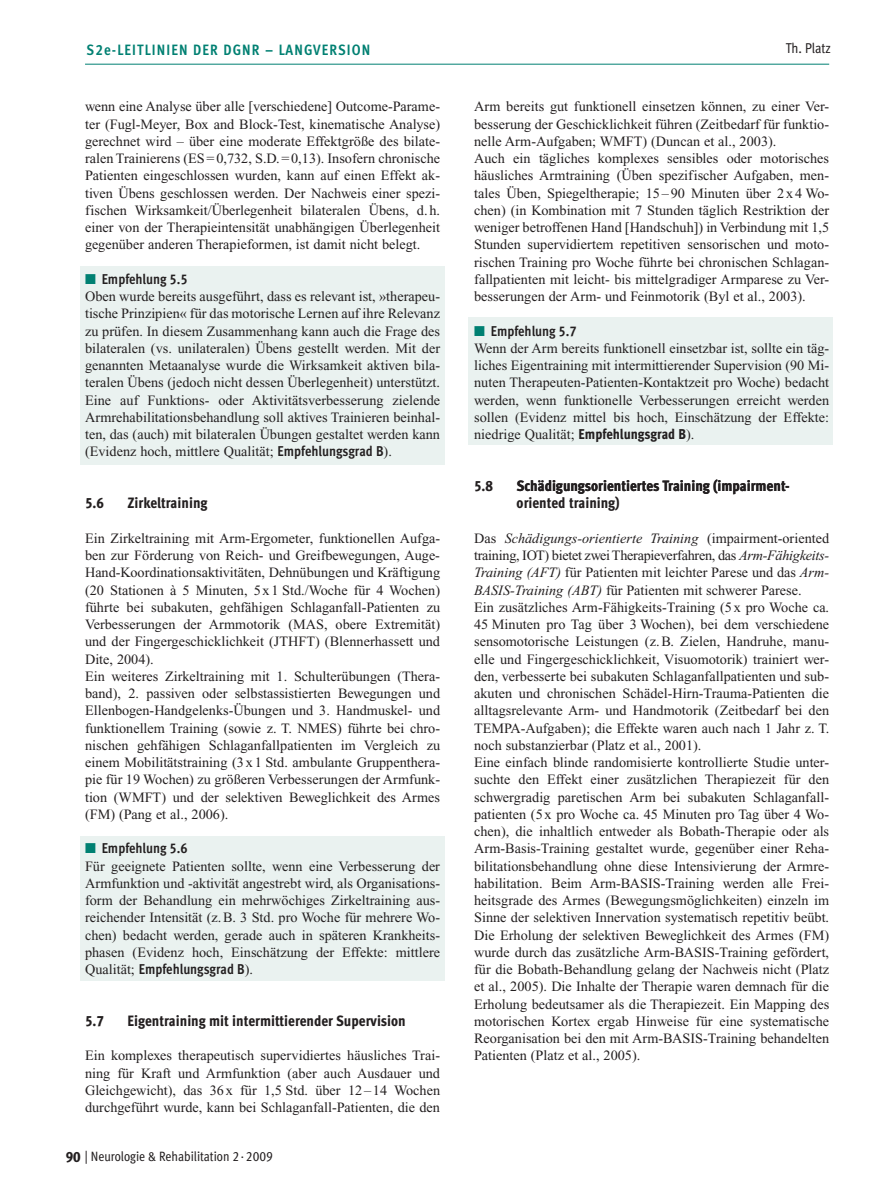
<style>
.page{position:relative;width:893px;height:1191px;background:#fff}
.page>*{position:absolute;margin:0;border:0;box-sizing:border-box;transform-origin:0 0}
.t1{font:15px/17.2px "Meta Cond Extra Bold LF";color:#231f20}
.t2{font:700 15px "Meta Cond";letter-spacing:.075em;color:#008072}
.t3{font:14.25px/17.2px "Times New Roman";color:#231f20;text-align:justify}
.t4{font:700 14.25px "Meta Cond";color:#231f20}
.t5{font:14.25px "Meta Cond Bold LF";color:#231f20}
.t6{font:14.25px "Meta Cond Book LF";letter-spacing:-.005em;color:#231f20}
.t7{font:13.5px "Meta Cond Book LF";color:#231f20}
.s1{font-family:"Meta Cond Bold LF";font-weight:400}
.s2{color:#008072}
.s3{font-family:"Meta Cond Bold LF"}
.s4{font-family:"Times New Roman"}
.s5{font-family:"Meta Cond Extra Bold LF";font-size:15px}
.s6{font-family:"Meta Cond Extra Bold LF"}
.s7{font-style:italic}
</style>
<div class="page">
<hr style="left:85px;top:64px;width:744px;height:1px;background:#008072">
<div style="left:468px;top:318px;width:365px;height:127px;background:#eaf2f0"></div>
<div style="left:80px;top:836px;width:365px;height:145px;background:#eaf2f0"></div>
<div style="left:80px;top:267px;width:365px;height:198px;background:#eaf2f0"></div>
<p class="t2" style="left:87px;top:41px;width:285px">S<span class="s1">2e</span>-LEITLINIEN DER DGNR – LANGVERSION</p>
<p class="t6" style="left:786px;top:40px;width:47px">Th. Platz</p>
<p class="t3" style="left:85px;top:98px;width:357px">wenn eine Analyse über alle [verschiedene] Outcome-Parame&shy;ter (Fugl-Meyer, Box and Block-Test, kinematische Analyse) gerechnet wird – über eine moderate Effektgröße des bilate&shy;ralen Trainierens (ES=0,732, S.D.=0,13). Insofern chronische Patienten eingeschlossen wurden, kann auf einen Effekt ak&shy;tiven Übens geschlossen werden. Der Nachweis einer spezi&shy;fischen Wirksamkeit/Überlegenheit bilateralen Übens, d.h. einer von der Therapieintensität unabhängigen Überlegenheit gegenüber anderen Therapieformen, ist damit nicht belegt.</p>
<p class="t4" style="left:85px;top:270px;width:104px"><span class="s2">■</span> EMPFEHLUNG <span class="s1">5.5</span></p>
<p class="t3" style="left:85px;top:288px;width:357px">Oben wurde bereits ausgeführt, dass es relevant ist, »therapeu&shy;tische Prinzipien« für das motorische Lernen auf ihre Relevanz zu prüfen. In diesem Zusammenhang kann auch die Frage des bilateralen (vs. unilateralen) Übens gestellt werden. Mit der genannten Metaanalyse wurde die Wirksamkeit aktiven bila&shy;teralen Übens (jedoch nicht dessen Überlegenheit) unterstützt.<br>Eine auf Funktions- oder Aktivitätsverbesserung zielende Armrehabilitationsbehandlung soll aktives Trainieren beinhal&shy;ten, das (auch) mit bilateralen Übungen gestaltet werden kann (Evidenz hoch, mittlere Qualität; <span class="s3">Empfehlungsgrad B</span>).</p>
<p class="t1" style="left:85px;top:494px;width:20px">5.6</p>
<p class="t1" style="left:128px;top:494px;width:81px">Zirkeltraining</p>
<p class="t3" style="left:85px;top:529px;width:357px;text-align:left">Ein Zirkeltraining mit Arm-Ergometer, funktionellen Aufga&shy;ben zur Förderung von Reich- und Greifbewegungen, Auge-Hand-Koordinationsaktivitäten, Dehnübungen und Kräftigung (20 Stationen à 5 Minuten, 5x1 Std./Woche für 4 Wochen) führte bei subakuten, gehfähigen Schlaganfall-Patienten zu Verbesserungen der Armmotorik (MAS, obere Extremität) und der Fingergeschicklichkeit (JTHFT) (Blennerhassett und Dite, 2004).<br>Ein weiteres Zirkeltraining mit 1. Schulterübungen (Thera&shy;band), 2. passiven oder selbstassistierten Bewegungen und Ellenbogen-Handgelenks-Übungen und 3. Handmuskel- und funktionellem Training (sowie z. T. NMES) führte bei chro&shy;nischen gehfähigen Schlaganfallpatienten im Vergleich zu einem Mobilitätstraining (3 x1 Std. ambulante Gruppenthera&shy;pie für 19 Wochen) zu größeren Verbesserungen der Armfunk&shy;tion (WMFT) und der selektiven Beweglichkeit des Armes (FM) (Pang et al., 2006).</p>
<p class="t4" style="left:85px;top:840px;width:104px"><span class="s2">■</span> EMPFEHLUNG <span class="s1">5.6</span></p>
<p class="t3" style="left:85px;top:857px;width:357px">Für geeignete Patienten sollte, wenn eine Verbesserung der Armfunktion und -aktivität angestrebt wird, als Organisations&shy;form der Behandlung ein mehrwöchiges Zirkeltraining aus&shy;reichender Intensität (z.B. 3 Std. pro Woche für mehrere Wo&shy;chen) bedacht werden, gerade auch in späteren Krankheits&shy;phasen (Evidenz hoch, Einschätzung der Effekte: mittlere</p>
<p class="t5" style="left:85px;top:960px;width:170px"><span class="s4">Qualität;</span> Empfehlungsgrad B<span class="s4">).</span></p>
<p class="t1" style="left:85px;top:1012px;width:322px">5.7 Eigentraining mit intermittierender Supervision</p>
<p class="t3" style="left:85px;top:1047px;width:357px">Ein komplexes therapeutisch supervidiertes häusliches Trai&shy;ning für Kraft und Armfunktion (aber auch Ausdauer und Gleichgewicht), das 36x für 1,5 Std. über 12–14 Wochen durchgeführt wurde, kann bei Schlaganfall-Patienten, die den</p>
<p class="t7" style="left:66px;top:1148px;width:209px"><span class="s5">90</span> | Neurologie &amp; Rehabilitation 2 · 2009</p>
<p class="t3" style="left:474px;top:98px;width:357px;text-align:left">Arm bereits gut funktionell einsetzen können, zu einer Ver&shy;besserung der Geschicklichkeit führen (Zeitbedarf für funktio&shy;nelle Arm-Aufgaben; WMFT) (Duncan et al., 2003).<br>Auch ein tägliches komplexes sensibles oder motorisches häusliches Armtraining (Üben spezifischer Aufgaben, men&shy;tales Üben, Spiegeltherapie; 15– 90 Minuten über 2x4 Wo&shy;chen) (in Kombination mit 7 Stunden täglich Restriktion der weniger betroffenen Hand [Handschuh]) in Verbindung mit 1,5<br>Stunden supervidiertem repetitiven sensorischen und moto&shy;rischen Training pro Woche führte bei chronischen Schlagan&shy;fallpatienten mit leicht- bis mittelgradiger Armparese zu Ver&shy;besserungen der Arm- und Feinmotorik (Byl et al., 2003).</p>
<p class="t4" style="left:474px;top:322px;width:104px"><span class="s2">■</span> EMPFEHLUNG <span class="s1">5.7</span></p>
<p class="t3" style="left:474px;top:339px;width:357px">Wenn der Arm bereits funktionell einsetzbar ist, sollte ein täg&shy;liches Eigentraining mit intermittierender Supervision (90 Mi&shy;nuten Therapeuten-Patienten-Kontaktzeit pro Woche) bedacht werden, wenn funktionelle Verbesserungen erreicht werden sollen (Evidenz mittel bis hoch, Einschätzung der Effekte: niedrige Qualität; <span class="s6">Empfehlungsgrad B</span>).</p>
<p class="t1" style="left:474px;top:477px;width:20px">5.8</p>
<p class="t1" style="left:517px;top:477px;width:275px">Schädigungsorientiertes Training (impairment&shy;oriented training)</p>
<p class="t3" style="left:474px;top:529px;width:357px;text-align:left">Das <span class="s7">Schädigungs-orientierte Training</span> (impairment-oriented training, IOT) bietet zweiTherapieverfahren, das <span class="s7">Arm-Fähigkeits-Training (AFT)</span> für Patienten mit leichter Parese und das <span class="s7">Arm-BASIS-Training (ABT)</span> für Patienten mit schwerer Parese.<br>Ein zusätzliches Arm-Fähigkeits-Training (5 x pro Woche ca.<br>45 Minuten pro Tag über 3 Wochen), bei dem verschiedene sensomotorische Leistungen (z.B. Zielen, Handruhe, manu&shy;elle und Fingergeschicklichkeit, Visuomotorik) trainiert wer&shy;den, verbesserte bei subakuten Schlaganfallpatienten und sub&shy;akuten und chronischen Schädel-Hirn-Trauma-Patienten die alltagsrelevante Arm- und Handmotorik (Zeitbedarf bei den TEMPA-Aufgaben); die Effekte waren auch nach 1 Jahr z. T. noch substanzierbar (Platz et al., 2001).<br>Eine einfach blinde randomisierte kontrollierte Studie unter&shy;suchte den Effekt einer zusätzlichen Therapiezeit für den schwergradig paretischen Arm bei subakuten Schlaganfall&shy;patienten (5 x pro Woche ca. 45 Minuten pro Tag über 4 Wo&shy;chen), die inhaltlich entweder als Bobath-Therapie oder als Arm-Basis-Training gestaltet wurde, gegenüber einer Reha&shy;bilitationsbehandlung ohne diese Intensivierung der Armre&shy;habilitation. Beim Arm-BASIS-Training werden alle Frei&shy;heitsgrade des Armes (Bewegungsmöglichkeiten) einzeln im Sinne der selektiven Innervation systematisch repetitiv beübt.<br>Die Erholung der selektiven Beweglichkeit des Armes (FM) wurde durch das zusätzliche Arm-BASIS-Training gefördert, für die Bobath-Behandlung gelang der Nachweis nicht (Platz et al., 2005). Die Inhalte der Therapie waren demnach für die Erholung bedeutsamer als die Therapiezeit. Ein Mapping des motorischen Kortex ergab Hinweise für eine systematische Reorganisation bei den mit Arm-BASIS-Training behandelten Patienten (Platz et al., 2005).</p>
</div>
